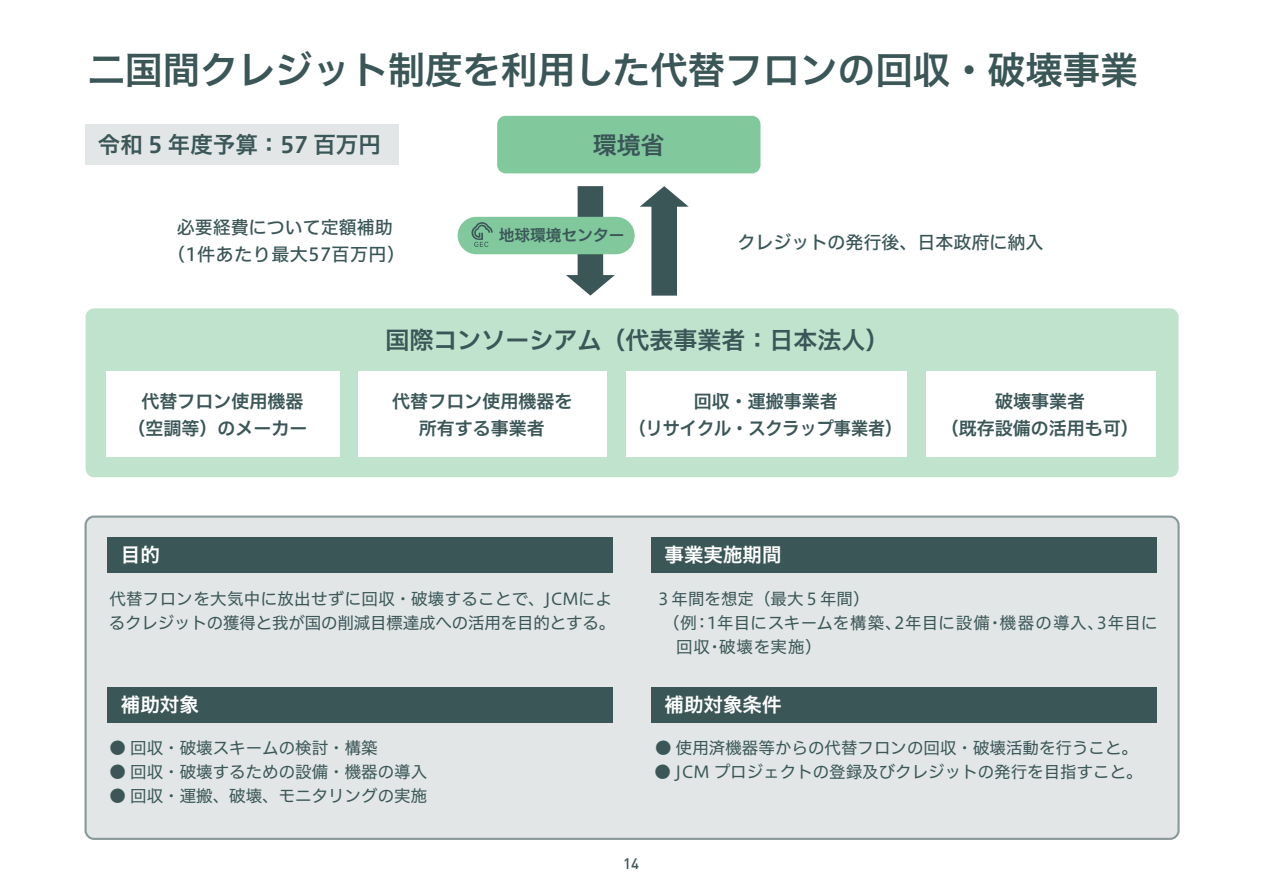
<style>
.page{position:relative;width:1263px;height:893px;background:#fff}
.page>*{position:absolute;margin:0;border:0;box-sizing:border-box;transform-origin:0 0}
.t1{font:37.5px "Hiragino UD Sans F Std W6";color:#3a5657}
.t2{font:24px "Hiragino UD Sans F Std W6";color:#3a5657}
.t3{font:22.5px "Hiragino UD Sans F Std W6";color:#3a5657}
.t4{font:19.5px "Hiragino UD Sans F Std W6";color:#fff}
.t5{font:18px/27px "Hiragino UD Sans F Std W6";color:#3a5657;text-align:center}
.t6{font:18px/27px "Hiragino UD Sans F Std W5";color:#3a5657;text-align:center}
.t7{font:16.5px/24px "Hiragino UD Sans F Std W4";color:#3a5657}
.t8{font:16.5px "Hiragino UD Sans F Std W4";letter-spacing:.035em;color:#3a5657}
.t9{font:15.75px "Hiragino UD Sans F Std W6";color:#3a5657}
.t10{font:500 15px "DIN Pro";color:#3a5657}
</style>
<div class="page">
<div style="left:86px;top:517px;width:1092px;height:322px;background:#e2e6e6;border-radius:9px"></div>
<div style="left:85px;top:515px;width:1094px;height:325px;border:2px solid #89999a;border-radius:9px"></div>
<div style="left:86px;top:308px;width:1092px;height:169px;background:#c0e3ce;border-radius:9px"></div>
<div style="left:85px;top:124px;width:314px;height:40px;background:#e2e6e6"></div>
<div style="left:497px;top:116px;width:263px;height:57px;background:#81c89d;border-radius:9px"></div>
<div style="left:106px;top:371px;width:233px;height:86px;background:#fff"></div>
<div style="left:107px;top:538px;width:505px;height:35px;background:#3a5657"></div>
<div style="left:652px;top:538px;width:505px;height:35px;background:#3a5657"></div>
<div style="left:107px;top:687px;width:505px;height:36px;background:#3a5657"></div>
<div style="left:652px;top:687px;width:505px;height:36px;background:#3a5657"></div>
<div style="left:358px;top:371px;width:248px;height:86px;background:#fff"></div>
<div style="left:625px;top:371px;width:281px;height:86px;background:#fff"></div>
<div style="left:926px;top:371px;width:229px;height:86px;background:#fff"></div>
<svg style="left:566px;top:186px;width:49px;height:110px"></svg>
<svg style="left:640px;top:186px;width:49px;height:110px"></svg>
<div style="left:458px;top:217px;width:177px;height:37px;background:#81c89d;border-radius:19px"></div>
<svg style="left:471px;top:222px;width:22px;height:25px"></svg>
<h1 class="t1" style="left:88px;top:41px;width:1051px">二国間クレジット制度を利用した代替フロンの回収・破壊事業</h1>
<h3 class="t3" style="left:98px;top:127px;width:284px">令和 5 年度予算：57 百万円</h3>
<h2 class="t2" style="left:593px;top:127px;width:73px">環境省</h2>
<p class="t6" style="left:167px;top:213px;width:239px">必要経費について定額補助（1件あたり最大57百万円）</p>
<p class="t9" style="left:499px;top:223px;width:127px">地球環境センター</p>
<p class="t6" style="left:737px;top:228px;width:307px">クレジットの発行後、日本政府に納入</p>
<h2 class="t2" style="left:385px;top:321px;width:505px">国際コンソーシアム（代表事業者：日本法人）</h2>
<p class="t5" style="left:127px;top:386px;width:181px">代替フロン使用機器（空調等）のメーカー</p>
<p class="t5" style="left:392px;top:386px;width:181px">代替フロン使用機器を所有する事業者</p>
<p class="t5" style="left:629px;top:386px;width:275px">回収・運搬事業者<br>（リサイクル・スクラップ事業者）</p>
<p class="t5" style="left:941px;top:386px;width:199px">破壊事業者<br>（既存設備の活用も可）</p>
<p class="t4" style="left:121px;top:540px;width:40px">目的</p>
<p class="t4" style="left:664px;top:540px;width:119px">事業実施期間</p>
<p class="t7" style="left:109px;top:586px;width:508px">代替フロンを大気中に放出せずに回収・破壊することで、JCMによるクレジットの獲得と我が国の削減目標達成への活用を目的とする。</p>
<p class="t7" style="left:655px;top:586px;width:216px">３年間を想定（最大５年間）</p>
<p class="t8" style="left:663px;top:610px;width:496px">（例：1年目にスキームを構築、2年目に設備・機器の導入、3年目に</p>
<p class="t7" style="left:654px;top:634px;width:169px">　 回収・破壊を実施）</p>
<p class="t4" style="left:121px;top:689px;width:79px">補助対象</p>
<p class="t4" style="left:664px;top:689px;width:119px">補助対象条件</p>
<p class="t7" style="left:109px;top:735px;width:270px">● 回収・破壊スキームの検討・構築</p>
<p class="t7" style="left:109px;top:759px;width:319px">● 回収・破壊するための設備・機器の導入</p>
<p class="t7" style="left:109px;top:783px;width:319px">● 回収・運搬、破壊、モニタリングの実施</p>
<p class="t7" style="left:655px;top:735px;width:484px">● 使用済機器等からの代替フロンの回収・破壊活動を行うこと。</p>
<p class="t7" style="left:654px;top:759px;width:490px">● JCM プロジェクトの登録及びクレジットの発行を目指すこと。</p>
<p class="t10" style="left:623px;top:853px;width:17px">14</p>
</div>
